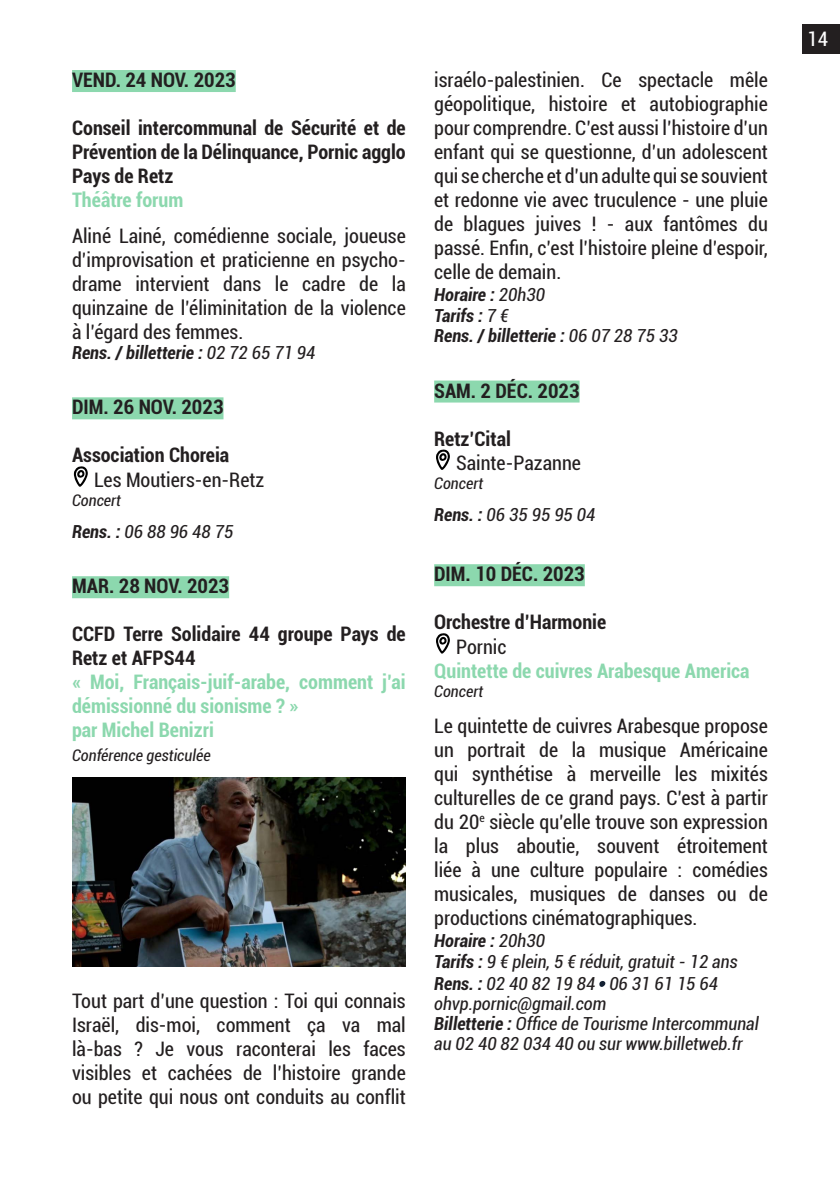
<style>
.page{position:relative;width:840px;height:1191px;background:#fff}
.page>*{position:absolute;margin:0;border:0;box-sizing:border-box;transform-origin:0 0}
.t1{font:condensed 20px/24px "Roboto";color:#231f20;text-align:justify}
.t2{font:700 condensed 20px/24px "Roboto";color:#231f20;text-align:justify}
.t3{font:700 condensed 20px/24px "Roboto";color:#8cd8ae}
.t4{font:condensed 20px "Roboto";color:#fff}
.t5{font:italic condensed 18px/20px "Roboto";color:#231f20}
.t6{font:italic 700 condensed 18px "Roboto";color:#231f20}
.t7{font:italic condensed 16px "Roboto";color:#231f20}
.s1{font-weight:400}
.s2{font-weight:700}
</style>
<div class="page">
<div style="left:801px;top:24px;width:38px;height:30px;background:#231f20"></div>
<div style="left:72px;top:70px;width:163px;height:22px;background:#8cd8ae"></div>
<div style="left:72px;top:397px;width:151px;height:22px;background:#8cd8ae"></div>
<div style="left:72px;top:576px;width:157px;height:22px;background:#8cd8ae"></div>
<svg style="left:74px;top:466px;width:14px;height:21px"></svg>
<img style="left:72px;top:777px;width:333px;height:189px">
<div style="left:434px;top:380px;width:145px;height:22px;background:#8cd8ae"></div>
<div style="left:434px;top:564px;width:150px;height:22px;background:#8cd8ae"></div>
<svg style="left:436px;top:449px;width:13px;height:21px"></svg>
<svg style="left:436px;top:633px;width:13px;height:20px"></svg>
<svg style="left:599px;top:981px;width:6px;height:6px"></svg>
<p class="t2" style="left:72px;top:67px;width:165px">VEND. 24 NOV. 2023</p>
<p class="t2" style="left:72px;top:115px;width:335px">Conseil intercommunal de Sécurité et de Prévention de la Délinquance, Pornic agglo Pays de Retz</p>
<p class="t3" style="left:72px;top:187px;width:113px">Théâtre forum</p>
<p class="t1" style="left:72px;top:223px;width:335px">Aliné Lainé, comédienne sociale, joueuse d’improvisation et praticienne en psycho&shy;drame intervient dans le cadre de la quinzaine de l’éliminitation de la violence à l’égard des femmes.</p>
<p class="t6" style="left:72px;top:340px;width:245px">Rens. / billetterie : <span class="s1">02 72 65 71 94</span></p>
<p class="t2" style="left:72px;top:394px;width:153px">DIM. 26 NOV. 2023</p>
<p class="t2" style="left:72px;top:442px;width:159px">Association Choreia</p>
<p class="t1" style="left:94px;top:467px;width:172px">Les Moutiers-en-Retz</p>
<p class="t7" style="left:72px;top:489px;width:50px">Concert</p>
<p class="t5" style="left:72px;top:521px;width:163px"><span class="s2">Rens. :</span> 06 88 96 48 75</p>
<p class="t2" style="left:72px;top:573px;width:158px">MAR. 28 NOV. 2023</p>
<p class="t2" style="left:72px;top:621px;width:335px">CCFD Terre Solidaire 44 groupe Pays de<br>Retz et AFPS44</p>
<p class="t3" style="left:72px;top:669px;width:335px">« Moi, Français-juif-arabe, comment j’ai démissionné du sionisme ? »</p>
<p class="t3" style="left:72px;top:717px;width:143px">par Michel Benizri</p>
<p class="t7" style="left:72px;top:744px;width:140px">Conférence gesticulée</p>
<p class="t1" style="left:72px;top:988px;width:335px">Tout part d’une question : Toi qui connais Israël, dis-moi, comment ça va mal là-bas ? Je vous raconterai les faces visibles et cachées de l’histoire grande ou petite qui nous ont conduits au conflit</p>
<p class="t1" style="left:434px;top:67px;width:335px">israélo-palestinien. Ce spectacle mêle géopolitique, histoire et autobiographie pour comprendre. C’est aussi l’histoire d’un enfant qui se questionne, d’un adolescent qui se cherche et d’un adulte qui se souvient et redonne vie avec truculence - une pluie de blagues juives ! - aux fantômes du passé. Enfin, c’est l’histoire pleine d’espoir, celle de demain.</p>
<p class="t6" style="left:434px;top:282px;width:112px">Horaire : <span class="s1">20h30</span></p>
<p class="t6" style="left:434px;top:303px;width:76px">Tarifs : <span class="s1">7 €</span></p>
<p class="t6" style="left:434px;top:323px;width:245px">Rens. / billetterie : <span class="s1">06 07 28 75 33</span></p>
<p class="t2" style="left:434px;top:378px;width:147px">SAM. 2 DÉC. 2023</p>
<p class="t2" style="left:434px;top:426px;width:78px">Retz’Cital</p>
<p class="t1" style="left:456px;top:450px;width:126px">Sainte-Pazanne</p>
<p class="t7" style="left:434px;top:472px;width:50px">Concert</p>
<p class="t5" style="left:434px;top:504px;width:163px"><span class="s2">Rens. :</span> 06 35 95 95 04</p>
<p class="t2" style="left:434px;top:561px;width:152px">DIM. 10 DÉC. 2023</p>
<p class="t2" style="left:434px;top:609px;width:173px">Orchestre d’Harmonie</p>
<p class="t1" style="left:456px;top:634px;width:52px">Pornic</p>
<p class="t3" style="left:434px;top:658px;width:317px">Quintette de cuivres Arabesque America</p>
<p class="t7" style="left:434px;top:680px;width:50px">Concert</p>
<p class="t1" style="left:434px;top:713px;width:335px">Le quintette de cuivres Arabesque propose un portrait de la musique Américaine qui synthétise à merveille les mixités culturelles de ce grand pays. C’est à partir du 20<sup>e</sup> siècle qu’elle trouve son expression la plus aboutie, souvent étroitement liée à une culture populaire : comédies musicales, musiques de danses ou de productions cinématographiques.</p>
<p class="t6" style="left:434px;top:927px;width:112px">Horaire : <span class="s1">20h30</span></p>
<p class="t5" style="left:434px;top:951px;width:305px"><span class="s2">Tarifs :</span> 9 € plein, 5 € réduit, gratuit - 12 ans</p>
<p class="t5" style="left:434px;top:972px;width:285px"><span class="s2">Rens. :</span> 02 40 82 19 84 06 31 61 15 64</p>
<p class="t5" style="left:434px;top:992px;width:173px">ohvp.pornic@gmail.com</p>
<p class="t5" style="left:434px;top:1012px;width:326px"><span class="s2">Billetterie :</span> Office de Tourisme Intercommunal au 02 40 82 034 40 ou sur www.billetweb.fr</p>
<p class="t4" style="left:806px;top:25px;width:22px">14</p>
</div>
